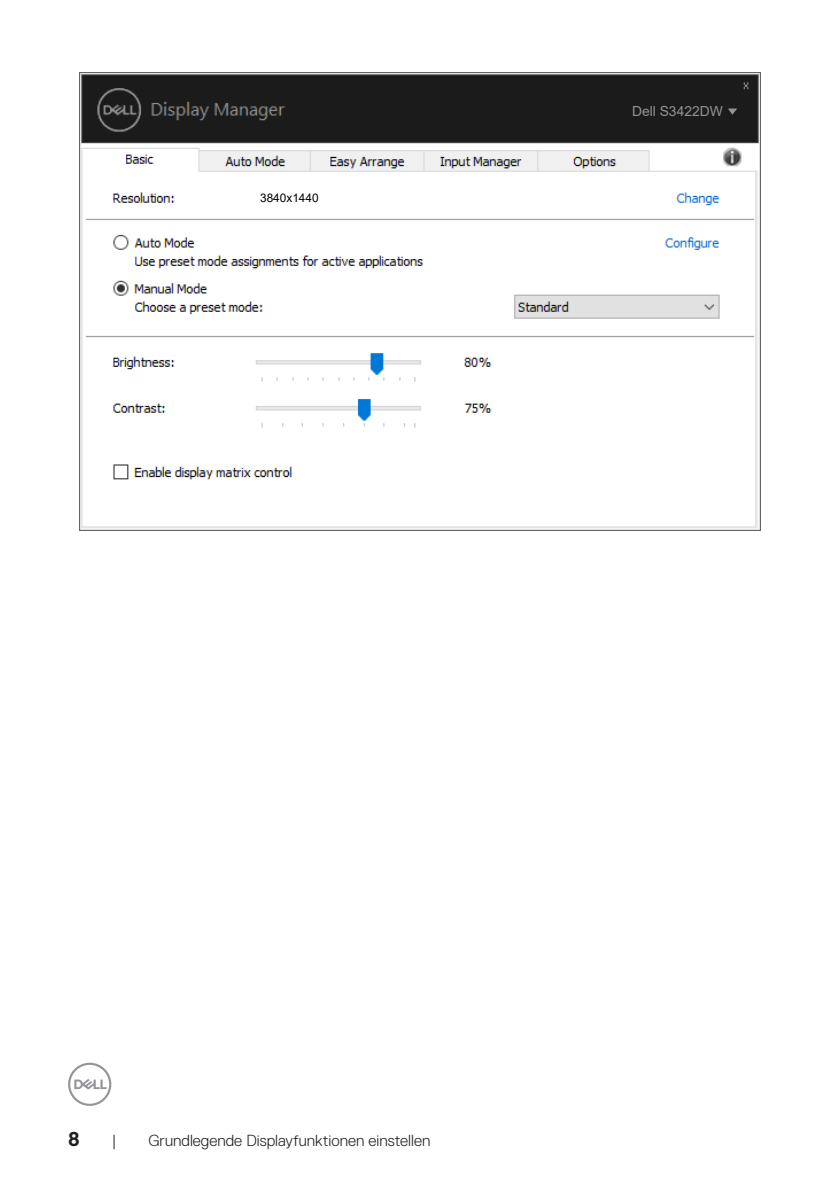
<style>
.page{position:relative;width:840px;height:1191px;background:#fff}
.page>*{position:absolute;margin:0;border:0;box-sizing:border-box;transform-origin:0 0}
.t1{font:700 20px "Dell Replica";color:#231f20}
.t2{font:300 16px "Dell Replica";color:#231f20}
.t3{font:13.8px "Arial";color:#939393}
.t4{font:11.8px "Arial";color:#000}
</style>
<div class="page">
<svg style="left:68px;top:1062px;width:43px;height:44px"></svg>
<img style="left:79px;top:72px;width:681px;height:458px">
<div style="left:616px;top:100px;width:110px;height:21px;background:#1b1b1b"></div>
<svg style="left:727px;top:109px;width:9px;height:6px"></svg>
<div style="left:251px;top:186px;width:73px;height:22px;background:#fff"></div>
<p class="t4" style="left:260px;top:190px;width:60px">3840x1440</p>
<p class="t3" style="left:631px;top:101px;width:92px">Dell S3422DW</p>
<p class="t1" style="left:68px;top:1127px;width:13px">8</p>
<p class="t2" style="left:112px;top:1131px;width:6px">|</p>
<p class="t2" style="left:148px;top:1131px;width:283px">Grundlegende Displayfunktionen einstellen</p>
</div>
